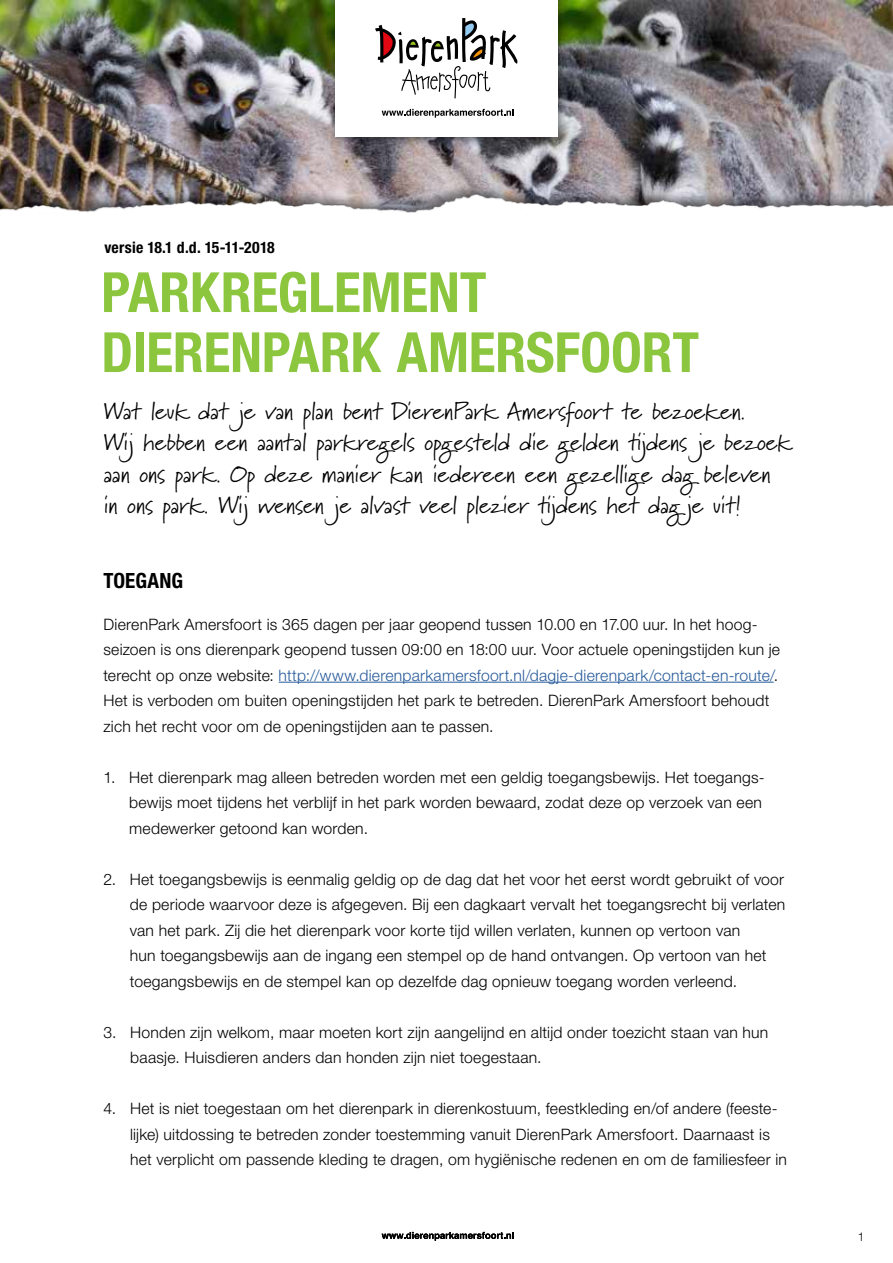
<style>
.page{position:relative;width:893px;height:1263px;background:#fff}
.page>*{position:absolute;margin:0;border:0;box-sizing:border-box;transform-origin:0 0}
.t1{font:700 condensed 55.5px/60px "Helvetica Neue LT Std";letter-spacing:-.005em;color:#8cc63e}
.t2{font:24px/31.5px "Marydale";letter-spacing:-.005em;color:#000}
.t3{font:700 condensed 21px "Helvetica Neue LT Std";letter-spacing:.005em;color:#000}
.t4{font:300 15.75px/25.5px "Helvetica Neue LT Std";letter-spacing:.015em;color:#000}
.t5{font:700 condensed 15.75px "Helvetica Neue LT Std";letter-spacing:.015em;color:#000}
.t6{font:300 12px "Helvetica Neue LT Std";color:#000}
.s1{color:#275b9b}
</style>
<div class="page">
<img style="left:0;top:0;width:893px;height:181px">
<div style="left:0;top:181px;width:893px;height:54px;background:#000;opacity:.5"></div>
<img style="left:0;top:184px;width:893px;height:41px">
<div style="left:0;top:225px;width:893px;height:1038px;background:#fff"></div>
<div style="left:328px;top:0;width:240px;height:147px;background:#000;opacity:.5"></div>
<div style="left:335px;top:0;width:223px;height:137px;background:#fff"></div>
<svg style="left:375px;top:18px;width:143px;height:80px"></svg>
<svg style="left:382px;top:109px;width:132px;height:9px"></svg>
<svg style="left:382px;top:1232px;width:132px;height:9px"></svg>
<hr style="left:279px;top:682px;width:495px;height:1px;background:#275b9b">
<p class="t5" style="left:104px;top:237px;width:172px">versie 18.1 d.d. 15-11-2018</p>
<h1 class="t1" style="left:101px;top:262px;width:599px">PARKREGLEMENT<br>DIERENPARK AMERSFOORT</h1>
<p class="t2" style="left:103px;top:395px;width:690px">Wat leuk dat je van plan bent DierenPark Amersfoort te bezoeken.<br>Wij hebben een aantal parkregels opgesteld die gelden tijdens je bezoek aan ons park. Op deze manier kan iedereen een gezellige dag beleven<br>in ons park. Wij wensen je alvast veel plezier tijdens het dag je uit!</p>
<h3 class="t3" style="left:103px;top:567px;width:81px">TOEGANG</h3>
<p class="t4" style="left:103px;top:611px;width:678px">DierenPark Amersfoort is 365 dagen per jaar geopend tussen 10.00 en 17.00 uur. In het hoog&shy;seizoen is ons dierenpark geopend tussen 09:00 en 18:00 uur. Voor actuele openingstijden kun je terecht op onze website: <span class="s1">http://www.dierenparkamersfoort.nl/dagje-dierenpark/contact-en-route/</span>.<br>Het is verboden om buiten openingstijden het park te betreden. DierenPark Amersfoort behoudt zich het recht voor om de openingstijden aan te passen.</p>
<p class="t4" style="left:129px;top:764px;width:637px;text-indent:-26px">1. Het dierenpark mag alleen betreden worden met een geldig toegangsbewijs. Het toegangs&shy;bewijs moet tijdens het verblijf in het park worden bewaard, zodat deze op verzoek van een medewerker getoond kan worden.</p>
<p class="t4" style="left:130px;top:866px;width:657px;text-indent:-26px">2. Het toegangsbewijs is eenmalig geldig op de dag dat het voor het eerst wordt gebruikt of voor de periode waarvoor deze is afgegeven. Bij een dagkaart vervalt het toegangsrecht bij verlaten van het park. Zij die het dierenpark voor korte tijd willen verlaten, kunnen op vertoon van<br>hun toegangsbewijs aan de ingang een stempel op de hand ontvangen. Op vertoon van het toegangsbewijs en de stempel kan op dezelfde dag opnieuw toegang worden verleend.</p>
<p class="t4" style="left:130px;top:1019px;width:640px;text-indent:-27px">3. Honden zijn welkom, maar moeten kort zijn aangelijnd en altijd onder toezicht staan van hun baasje. Huisdieren anders dan honden zijn niet toegestaan.</p>
<p class="t4" style="left:130px;top:1095px;width:658px;text-indent:-27px">4. Het is niet toegestaan om het dierenpark in dierenkostuum, feestkleding en/of andere (feeste&shy;lijke) uitdossing te betreden zonder toestemming vanuit DierenPark Amersfoort. Daarnaast is het verplicht om passende kleding te dragen, om hygiënische redenen en om de familiesfeer in</p>
<p class="t6" style="left:858px;top:1229px;width:8px">1</p>
</div>
